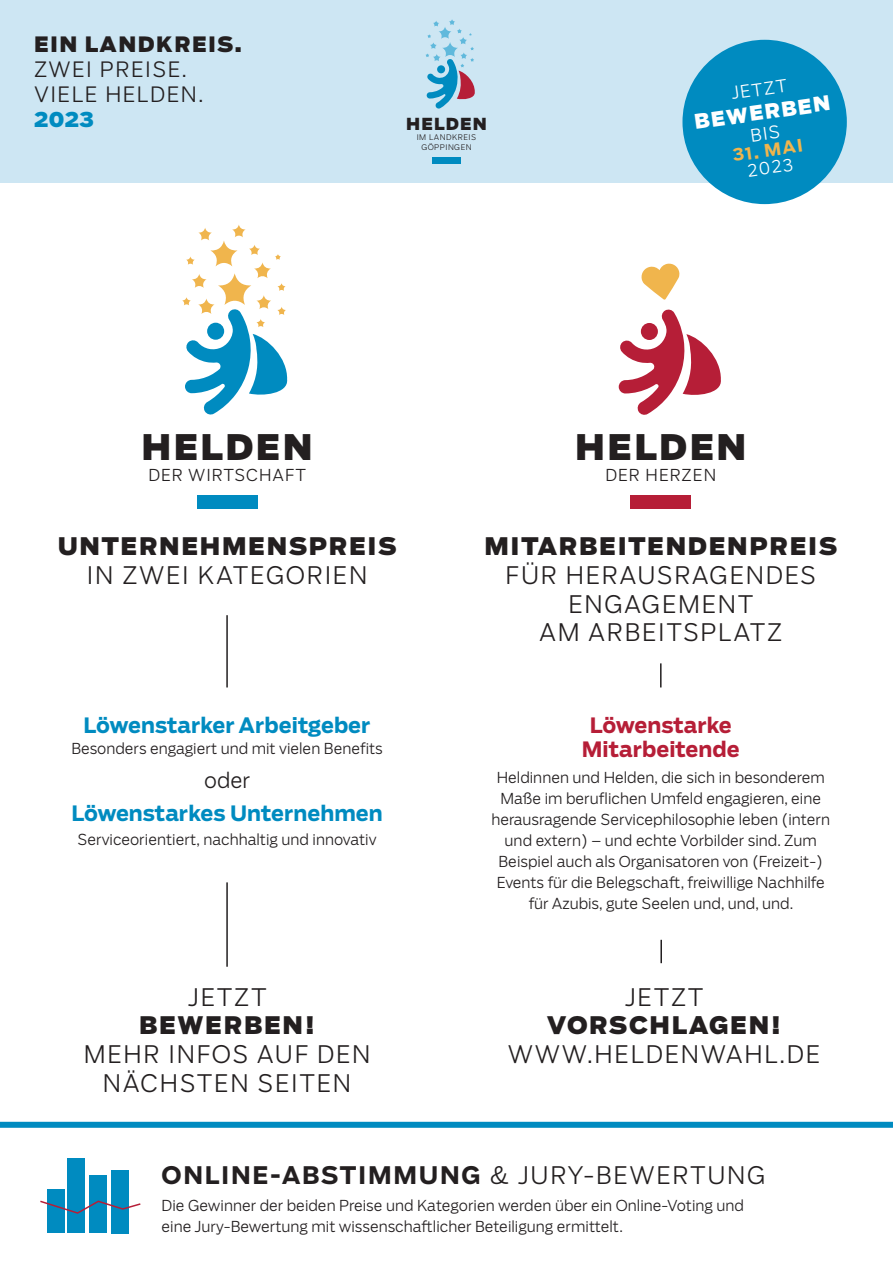
<style>
.page{position:relative;width:893px;height:1263px;background:#fff}
.page>*{position:absolute;margin:0;border:0;box-sizing:border-box;transform-origin:0 0}
.t1{font:900 34.95px "Salvo Sans";letter-spacing:.07em;color:#231f20}
.t2{font:300 24px/28.8px "Salvo Sans";letter-spacing:.07em;color:#231f20;text-align:center}
.t3{font:900 24px "Salvo Sans";letter-spacing:.07em;color:#231f20}
.t4{font:700 24px "Salvo Sans";letter-spacing:.07em;color:#231f20}
.t5{font:700 21px "Salvo Sans";color:#008bc0}
.t6{font:300 21px/25.2px "Salvo Sans";letter-spacing:.07em;color:#231f20}
.t7{font:700 21px/24px "Salvo Sans";color:#b61e37;text-align:center}
.t8{font:900 21px "Salvo Sans";letter-spacing:.07em;color:#231f20}
.t9{font:900 21px "Salvo Sans";color:#008bc0}
.t10{font:900 20.1px "Salvo Sans";color:#fff}
.t11{font:300 17.25px "Salvo Sans";color:#fff}
.t12{font:700 17.25px "Salvo Sans";color:#f0b54d}
.t13{font:900 16.5px "Salvo Sans";letter-spacing:.07em;color:#231f20}
.t14{font:300 16.35px "Salvo Sans";letter-spacing:.06em;color:#231f20}
.t15{font:300 15px/21px "Salvo Sans";color:#231f20;text-align:center}
.t16{font:300 7.65px/9.9px "Salvo Sans";letter-spacing:.06em;color:#231f20;text-align:center}
.s1{font-weight:300}
</style>
<div class="page">
<svg style="left:182px;top:225px;width:106px;height:190px"></svg>
<div style="left:197px;top:495px;width:60px;height:13px;background:#008bc0"></div>
<div style="left:0;top:1122px;width:893px;height:6px;background:#008bc0"></div>
<div style="left:0;top:0;width:893px;height:183px;background:#cde6f3"></div>
<svg style="left:425px;top:19px;width:50px;height:90px"></svg>
<div style="left:432px;top:157px;width:29px;height:6px;background:#008bc0"></div>
<svg style="left:619px;top:309px;width:102px;height:106px"></svg>
<div style="left:631px;top:495px;width:60px;height:14px;background:#b61e37"></div>
<svg style="left:641px;top:263px;width:38px;height:37px"></svg>
<div style="left:68px;top:1158px;width:17px;height:75px;background:#008bc0"></div>
<div style="left:90px;top:1176px;width:17px;height:57px;background:#008bc0"></div>
<div style="left:112px;top:1170px;width:17px;height:63px;background:#008bc0"></div>
<div style="left:47px;top:1190px;width:17px;height:43px;background:#008bc0"></div>
<hr style="left:226px;top:882px;width:2px;height:85px;background:#231f20">
<hr style="left:660px;top:940px;width:2px;height:23px;background:#231f20">
<hr style="left:226px;top:615px;width:2px;height:72px;background:#231f20">
<hr style="left:660px;top:663px;width:2px;height:24px;background:#231f20">
<div style="left:682px;top:40px;width:165px;height:164px;background:#008bc0;border-radius:50%"></div>
<svg style="left:40px;top:1199px;width:101px;height:15px"></svg>
<h3 class="t8" style="left:34px;top:29px;width:209px">EIN LANDKREIS.</h3>
<h3 class="t6" style="left:34px;top:56px;width:171px">ZWEI PREISE.<br>VIELE HELDEN.</h3>
<h3 class="t9" style="left:34px;top:105px;width:61px">2023</h3>
<p class="t13" style="left:406px;top:112px;width:82px">HELDEN</p>
<p class="t16" style="left:417px;top:132px;width:61px">IM LANDKREIS<br>GÖPPINGEN</p>
<p class="t11" style="left:729px;top:82px;width:58px;rotate:-8deg">JETZT</p>
<h3 class="t10" style="left:692px;top:107px;width:138px;rotate:-8deg">BEWERBEN</h3>
<p class="t12" style="left:731px;top:143px;width:72px;rotate:-8deg">31. MAI</p>
<p class="t11" style="left:746px;top:159px;width:47px;rotate:-8deg">2023</p>
<h1 class="t1" style="left:141px;top:422px;width:173px">HELDEN</h1>
<p class="t14" style="left:148px;top:464px;width:159px">DER WIRTSCHAFT</p>
<h2 class="t3" style="left:58px;top:529px;width:340px">UNTERNEHMENSPREIS</h2>
<h2 class="t2" style="left:87px;top:560px;width:282px">IN ZWEI KATEGORIEN</h2>
<h3 class="t5" style="left:83px;top:711px;width:289px">Löwenstarker Arbeitgeber</h3>
<p class="t15" style="left:71px;top:738px;width:313px">Besonders engagiert und mit vielen Benefits</p>
<h3 class="t6" style="left:204px;top:767px;width:48px">oder</h3>
<h3 class="t5" style="left:71px;top:798px;width:313px">Löwenstarkes Unternehmen</h3>
<p class="t15" style="left:77px;top:828px;width:301px">Serviceorientiert, nachhaltig und innovativ</p>
<h2 class="t2" style="left:188px;top:982px;width:80px">JETZT</h2>
<h2 class="t3" style="left:139px;top:1008px;width:177px">BEWERBEN!</h2>
<h2 class="t2" style="left:84px;top:1039px;width:288px">MEHR INFOS AUF DEN<br>NÄCHSTEN SEITEN</h2>
<h1 class="t1" style="left:575px;top:422px;width:173px">HELDEN</h1>
<p class="t14" style="left:605px;top:464px;width:112px">DER HERZEN</p>
<h2 class="t3" style="left:484px;top:529px;width:354px">MITARBEITENDENPREIS</h2>
<h2 class="t2" style="left:506px;top:560px;width:312px">FÜR HERAUSRAGENDES<br>ENGAGEMENT<br>AM ARBEITSPLATZ</h2>
<h3 class="t7" style="left:582px;top:714px;width:160px">Löwenstarke<br>Mitarbeitende</h3>
<p class="t15" style="left:491px;top:766px;width:340px">Heldinnen und Helden, die sich in besonderem Maße im beruflichen Umfeld engagieren, eine herausragende Servicephilosophie leben (intern und extern) – und echte Vorbilder sind. Zum Beispiel auch als Organisatoren von (Freizeit-)<br>Events für die Belegschaft, freiwillige Nachhilfe für Azubis, gute Seelen und, und, und.</p>
<h2 class="t2" style="left:625px;top:982px;width:80px">JETZT</h2>
<h2 class="t3" style="left:547px;top:1008px;width:236px">VORSCHLAGEN!</h2>
<h2 class="t2" style="left:508px;top:1039px;width:314px">WWW.HELDENWAHL.DE</h2>
<h2 class="t4" style="left:162px;top:1158px;width:605px">ONLINE-ABSTIMMUNG <span class="s1">&amp; JURY-BEWERTUNG</span></h2>
<p class="t15" style="left:162px;top:1195px;width:584px;text-align:left">Die Gewinner der beiden Preise und Kategorien werden über ein Online-Voting und eine Jury-Bewertung mit wissenschaftlicher Beteiligung ermittelt.</p>
</div>
